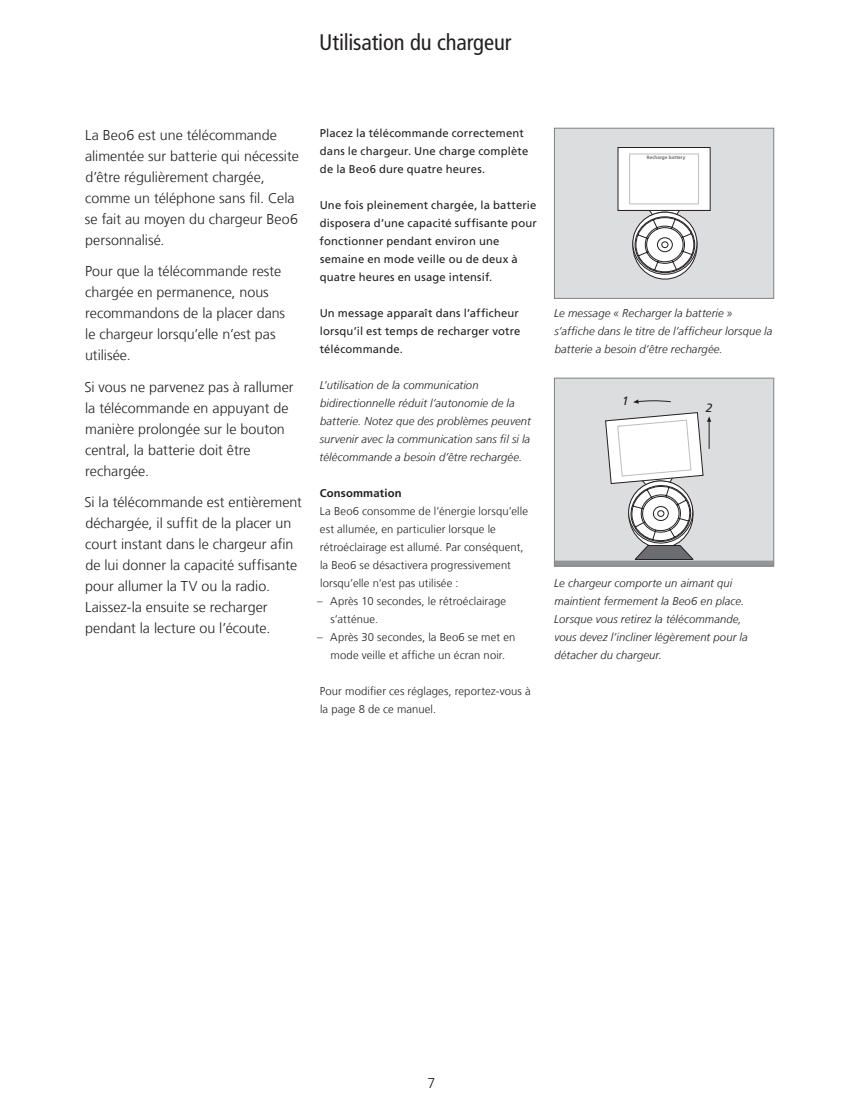
<style>
.page{position:relative;width:859px;height:1110px;background:#fff}
.page>*{position:absolute;margin:0;border:0;box-sizing:border-box;transform-origin:0 0}
.t1{font:condensed 22.5px "Frutiger LT Com";letter-spacing:-.005em;color:#231f20}
.t2{font:300 14.25px/21px "Frutiger LT Com";color:#231f20}
.t3{font:italic 12px "Frutiger";color:#231f20}
.t4{font:italic 300 11.25px/18px "Frutiger LT Com";letter-spacing:.01em;color:#231f20}
.t5{font:300 11.25px/18px "Frutiger LT Com";letter-spacing:.01em;color:#231f20}
.t6{font:11.25px/18px "Frutiger LT Com";letter-spacing:.015em;color:#231f20}
.t7{font:700 11.25px "Frutiger LT Com";letter-spacing:.015em;color:#231f20}
.t8{font:700 4.8px "Frutiger";color:#6c6d70}
</style>
<div class="page">
<div style="left:554px;top:128px;width:220px;height:170px;background:#dcdddf"></div>
<svg style="left:633px;top:211px;width:64px;height:64px"></svg>
<div style="left:618px;top:147px;width:92px;height:63px;background:#fff"></div>
<div style="left:618px;top:147px;width:92px;height:64px;border:1px solid #231f20"></div>
<div style="left:629px;top:154px;width:70px;height:50px;border:1px solid #bcbdc0"></div>
<div style="left:554px;top:128px;width:220px;height:170px;border:1px solid #808285"></div>
<div style="left:554px;top:378px;width:220px;height:188px;background:#dcdddf"></div>
<div style="left:554px;top:560px;width:220px;height:6px;background:#939598"></div>
<svg style="left:633px;top:399px;width:38px;height:5px"></svg>
<svg style="left:605px;top:412px;width:106px;height:148px"></svg>
<div style="left:554px;top:378px;width:220px;height:188px;border:1px solid #808285"></div>
<h1 class="t1" style="left:319px;top:29px;width:194px">Utilisation du chargeur</h1>
<p class="t2" style="left:85px;top:124px;width:215px">La Beo6 est une télécommande alimentée sur batterie qui nécessite d’être régulièrement chargée, comme un téléphone sans fil. Cela se fait au moyen du chargeur Beo6 personnalisé.</p>
<p class="t2" style="left:85px;top:261px;width:202px">Pour que la télécommande reste chargée en permanence, nous recommandons de la placer dans le chargeur lorsqu’elle n’est pas utilisée.</p>
<p class="t2" style="left:84px;top:376px;width:211px">Si vous ne parvenez pas à rallumer la télécommande en appuyant de manière prolongée sur le bouton central, la batterie doit être rechargée.</p>
<p class="t2" style="left:84px;top:492px;width:219px">Si la télécommande est entièrement déchargée, il suffit de la placer un court instant dans le chargeur afin de lui donner la capacité suffisante pour allumer la TV ou la radio.<br>Laissez-la ensuite se recharger pendant la lecture ou l’écoute.</p>
<p class="t6" style="left:320px;top:124px;width:210px">Placez la télécommande correctement dans le chargeur. Une charge complète de la Beo6 dure quatre heures.</p>
<p class="t6" style="left:320px;top:196px;width:219px">Une fois pleinement chargée, la batterie disposera d’une capacité suffisante pour fonctionner pendant environ une semaine en mode veille ou de deux à quatre heures en usage intensif.</p>
<p class="t6" style="left:320px;top:304px;width:202px">Un message apparaît dans l’afficheur lorsqu’il est temps de recharger votre télécommande.</p>
<p class="t4" style="left:320px;top:376px;width:213px">L’utilisation de la communication bidirectionnelle réduit l’autonomie de la batterie. Notez que des problèmes peuvent survenir avec la communication sans fil si la télécommande a besoin d’être rechargée.</p>
<p class="t7" style="left:320px;top:486px;width:83px">Consommation</p>
<p class="t5" style="left:320px;top:502px;width:210px">La Beo6 consomme de l’énergie lorsqu’elle est allumée, en particulier lorsque le rétroéclairage est allumé. Par conséquent, la Beo6 se désactivera progressivement lorsqu’elle n’est pas utilisée :</p>
<p class="t5" style="left:331px;top:592px;width:177px;text-indent:-14px">– Après 10 secondes, le rétroéclairage s’atténue.</p>
<p class="t5" style="left:317px;top:628px;width:200px;text-align:center">– Après 30 secondes, la Beo6 se met en mode veille et affiche un écran noir.</p>
<p class="t5" style="left:320px;top:682px;width:212px">Pour modifier ces réglages, reportez-vous à la page 8 de ce manuel.</p>
<p class="t8" style="left:647px;top:155px;width:40px">Recharge battery</p>
<p class="t4" style="left:554px;top:304px;width:220px">Le message « Recharger la batterie » s’affiche dans le titre de l’afficheur lorsque la batterie a besoin d’être rechargée.</p>
<p class="t3" style="left:622px;top:394px;width:8px">1</p>
<p class="t3" style="left:706px;top:401px;width:8px">2</p>
<p class="t4" style="left:554px;top:574px;width:195px">Le chargeur comporte un aimant qui maintient fermement la Beo6 en place.<br>Lorsque vous retirez la télécommande, vous devez l’incliner légèrement pour la détacher du chargeur.</p>
<p class="t2" style="left:428px;top:1072px;width:9px">7</p>
</div>
